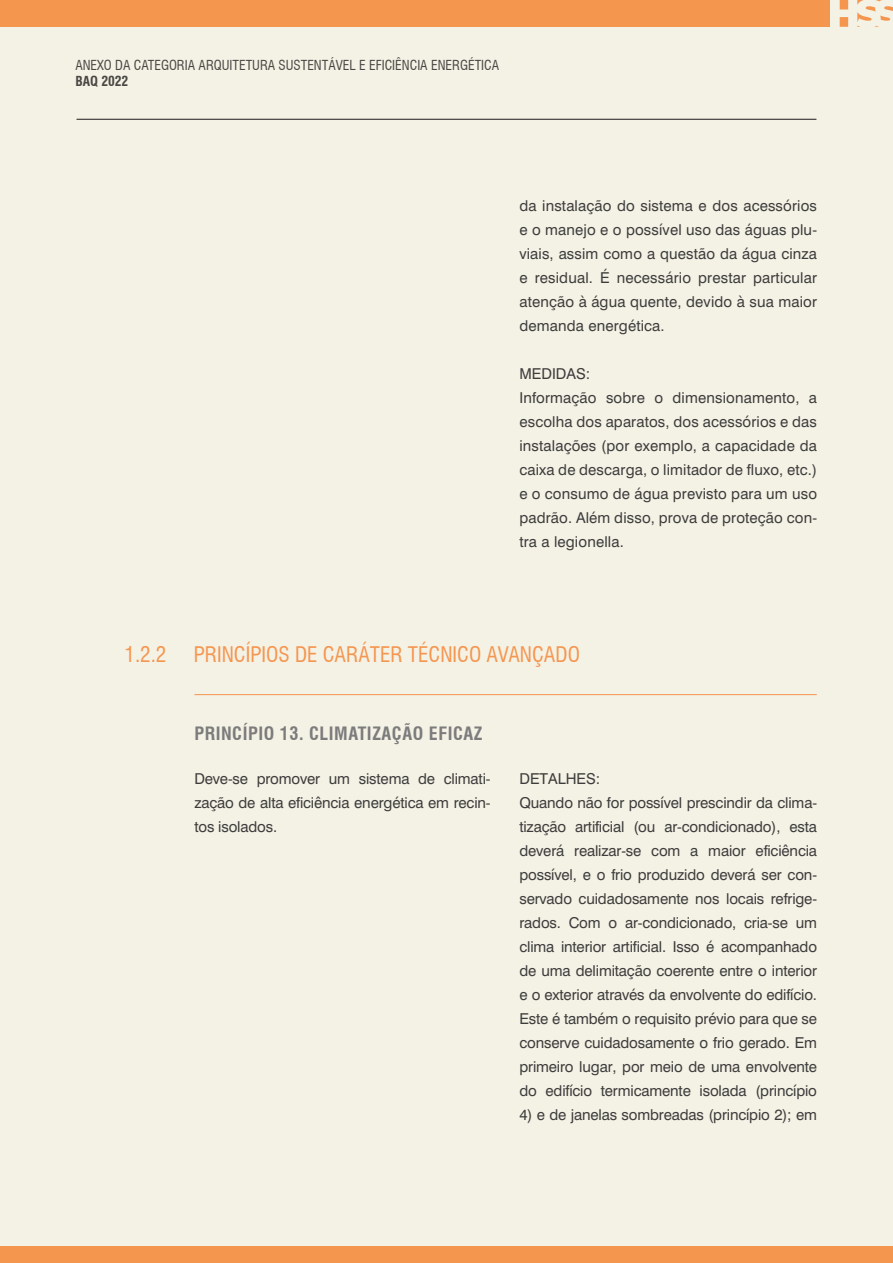
<style>
.page{position:relative;width:893px;height:1263px;background:#f4f1e5}
.page>*{position:absolute;margin:0;border:0;box-sizing:border-box;transform-origin:0 0}
.t1{font:condensed 21px "Swiss 721 BT";color:#f5964f}
.t2{font:700 condensed 18px "Swiss 721 BT";letter-spacing:.03em;color:#7c7c7c}
.t3{font:15px/24px "Swiss 721 BT";letter-spacing:-.01em;color:#3d3d3c;text-align:justify}
.t4{font:15px/24px "Swiss 721 BT";letter-spacing:.01em;color:#3d3d3c}
.t5{font:condensed 13.5px "Swiss 721 BT";color:#1d1d1b}
.t6{font:700 condensed 13.5px "Swiss 721 BT";color:#1d1d1b}
</style>
<div class="page">
<hr style="left:77px;top:119px;width:739px;height:1px;background:#1d1d1b">
<div style="left:0;top:1247px;width:893px;height:16px;background:#f5964f"></div>
<div style="left:0;top:0;width:810px;height:27px;background:#f5964f"></div>
<div style="left:803px;top:0;width:27px;height:27px;background:#f5964f"></div>
<svg style="left:840px;top:0;width:53px;height:27px"></svg>
<hr style="left:194px;top:694px;width:623px;height:1px;background:#f5964f">
<p class="t5" style="left:75px;top:57px;width:425px">ANEXO DA CATEGORIA ARQUITETURA SUSTENTÁVEL E EFICIÊNCIA ENERGÉTICA</p>
<p class="t6" style="left:75px;top:73px;width:55px">BAQ 2022</p>
<p class="t3" style="left:519px;top:193px;width:299px">da instalação do sistema e dos acessórios e o manejo e o possível uso das águas plu&shy;viais, assim como a questão da água cinza e residual. É necessário prestar particular atenção à água quente, devido à sua maior demanda energética.</p>
<p class="t4" style="left:519px;top:361px;width:299px">MEDIDAS:<br>Informação sobre o dimensionamento, a escolha dos aparatos, dos acessórios e das instalações (por exemplo, a capacidade da caixa de descarga, o limitador de fluxo, etc.) e o consumo de água previsto para um uso padrão. Além disso, prova de proteção con&shy;tra a legionella.</p>
<h1 class="t1" style="left:125px;top:642px;width:43px">1.2.2</h1>
<h1 class="t1" style="left:194px;top:642px;width:388px">PRINCÍPIOS DE CARÁTER TÉCNICO AVANÇADO</h1>
<p class="t2" style="left:194px;top:722px;width:290px">PRINCÍPIO 13. CLIMATIZAÇÃO EFICAZ</p>
<p class="t3" style="left:194px;top:766px;width:298px">Deve-se promover um sistema de climati&shy;zação de alta eficiência energética em recin&shy;tos isolados.</p>
<p class="t3" style="left:519px;top:766px;width:299px;text-align:left">DETALHES:<br>Quando não for possível prescindir da clima&shy;tização artificial (ou ar-condicionado), esta deverá realizar-se com a maior eficiência possível, e o frio produzido deverá ser con&shy;servado cuidadosamente nos locais refrige&shy;rados. Com o ar-condicionado, cria-se um clima interior artificial. Isso é acompanhado de uma delimitação coerente entre o interior e o exterior através da envolvente do edifício.<br>Este é também o requisito prévio para que se conserve cuidadosamente o frio gerado. Em primeiro lugar, por meio de uma envolvente do edifício termicamente isolada (princípio</p>
<p class="t3" style="left:519px;top:1102px;width:299px">4) e de janelas sombreadas (princípio 2); em</p>
</div>
